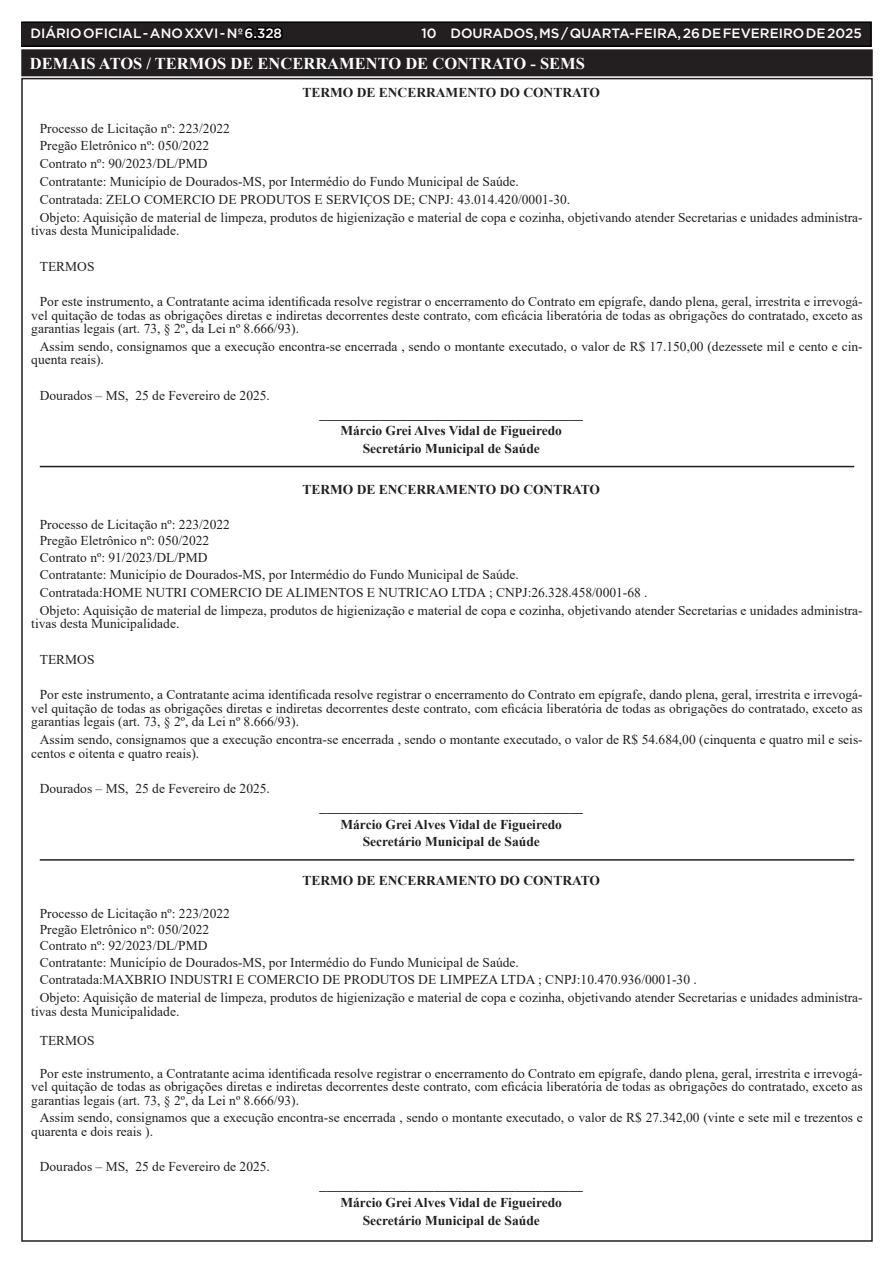
<style>
.page{position:relative;width:893px;height:1263px;background:#fff}
.page>*{position:absolute;margin:0;border:0;box-sizing:border-box;transform-origin:0 0}
.TEXTO{font:700 16.5px "Times New Roman";color:#fff}
.TEXTO-2{font:13.5px/13.5px "Times New Roman";color:#231f20}
.TEXTO-3{font:700 13.5px "Times New Roman";color:#231f20}
.t1{font:500 13.5px "Gotham";color:#fff}
.s1{color:#000}
</style>
<div class="page">
<div style="left:21px;top:22px;width:850px;height:24px;background:#231f20"></div>
<div style="left:21px;top:21px;width:851px;height:26px;border:2px solid #000"></div>
<hr style="left:40px;top:466px;width:814px;height:1px;background:#231f20">
<hr style="left:40px;top:859px;width:814px;height:2px;background:#231f20">
<div style="left:23px;top:51px;width:848px;height:23px;background:#231f20"></div>
<div style="left:21px;top:49px;width:852px;height:27px;border:4px solid #231f20"></div>
<p class="t1" style="left:31px;top:25px;width:253px">DIÁRIO OFICIAL - ANO XXVI - Nº <span class="s1">6.328</span></p>
<p class="t1" style="left:421px;top:25px;width:442px">10 DOURADOS, MS / QUARTA-FEIRA, 26 DE FEVEREIRO DE 2025</p>
<p class="TEXTO" style="left:30px;top:52px;width:557px">DEMAIS ATOS / TERMOS DE ENCERRAMENTO DE CONTRATO - SEMS</p>
<p class="TEXTO-3" style="left:302px;top:83px;width:299px">TERMO DE ENCERRAMENTO DO CONTRATO</p>
<p class="TEXTO-2" style="left:40px;top:121px;width:192px">Processo de Licitação nº: 223/2022</p>
<p class="TEXTO-2" style="left:40px;top:139px;width:171px">Pregão Eletrônico nº: 050/2022</p>
<p class="TEXTO-2" style="left:40px;top:157px;width:169px">Contrato nº: 90/2023/DL/PMD</p>
<p class="TEXTO-2" style="left:40px;top:174px;width:481px">Contratante: Município de Dourados-MS, por Intermédio do Fundo Municipal de Saúde.</p>
<p class="TEXTO-2" style="left:40px;top:192px;width:532px">Contratada: ZELO COMERCIO DE PRODUTOS E SERVIÇOS DE; CNPJ: 43.014.420/0001-30.</p>
<p class="TEXTO-2" style="left:31px;top:210px;width:833px;text-indent:9px">Objeto: Aquisição de material de limpeza, produtos de higienização e material de copa e cozinha, objetivando atender Secretarias e unidades administra&shy;tivas desta Municipalidade.</p>
<p class="TEXTO-2" style="left:40px;top:259px;width:56px">TERMOS</p>
<p class="TEXTO-2" style="left:31px;top:294px;width:833px;text-align:justify;text-indent:9px">Por este instrumento, a Contratante acima identificada resolve registrar o encerramento do Contrato em epígrafe, dando plena, geral, irrestrita e irrevogá&shy;vel quitação de todas as obrigações diretas e indiretas decorrentes deste contrato, com eficácia liberatória de todas as obrigações do contratado, exceto as garantias legais (art. 73, § 2º, da Lei nº 8.666/93).</p>
<p class="TEXTO-2" style="left:31px;top:339px;width:833px;text-indent:9px">Assim sendo, consignamos que a execução encontra-se encerrada , sendo o montante executado, o valor de R$ 17.150,00 (dezessete mil e cento e cin&shy;quenta reais).</p>
<p class="TEXTO-2" style="left:40px;top:388px;width:232px">Dourados – MS, 25 de Fevereiro de 2025.</p>
<p class="TEXTO-3" style="left:320px;top:403px;width:265px">_______________________________________</p>
<p class="TEXTO-3" style="left:340px;top:421px;width:223px">Márcio Grei Alves Vidal de Figueiredo</p>
<p class="TEXTO-3" style="left:363px;top:439px;width:179px">Secretário Municipal de Saúde</p>
<p class="TEXTO-3" style="left:302px;top:479px;width:299px">TERMO DE ENCERRAMENTO DO CONTRATO</p>
<p class="TEXTO-2" style="left:40px;top:517px;width:192px">Processo de Licitação nº: 223/2022</p>
<p class="TEXTO-2" style="left:40px;top:534px;width:171px">Pregão Eletrônico nº: 050/2022</p>
<p class="TEXTO-2" style="left:40px;top:550px;width:169px">Contrato nº: 91/2023/DL/PMD</p>
<p class="TEXTO-2" style="left:40px;top:568px;width:481px">Contratante: Município de Dourados-MS, por Intermédio do Fundo Municipal de Saúde.</p>
<p class="TEXTO-2" style="left:40px;top:585px;width:609px">Contratada:HOME NUTRI COMERCIO DE ALIMENTOS E NUTRICAO LTDA ; CNPJ:26.328.458/0001-68 .</p>
<p class="TEXTO-2" style="left:31px;top:603px;width:833px;text-indent:9px">Objeto: Aquisição de material de limpeza, produtos de higienização e material de copa e cozinha, objetivando atender Secretarias e unidades administra&shy;tivas desta Municipalidade.</p>
<p class="TEXTO-2" style="left:40px;top:652px;width:56px">TERMOS</p>
<p class="TEXTO-2" style="left:31px;top:688px;width:833px;text-align:justify;text-indent:9px">Por este instrumento, a Contratante acima identificada resolve registrar o encerramento do Contrato em epígrafe, dando plena, geral, irrestrita e irrevogá&shy;vel quitação de todas as obrigações diretas e indiretas decorrentes deste contrato, com eficácia liberatória de todas as obrigações do contratado, exceto as garantias legais (art. 73, § 2º, da Lei nº 8.666/93).</p>
<p class="TEXTO-2" style="left:31px;top:732px;width:833px;text-indent:9px">Assim sendo, consignamos que a execução encontra-se encerrada , sendo o montante executado, o valor de R$ 54.684,00 (cinquenta e quatro mil e seis&shy;centos e oitenta e quatro reais).</p>
<p class="TEXTO-2" style="left:40px;top:781px;width:232px">Dourados – MS, 25 de Fevereiro de 2025.</p>
<p class="TEXTO-3" style="left:320px;top:797px;width:265px">_______________________________________</p>
<p class="TEXTO-3" style="left:340px;top:814px;width:223px">Márcio Grei Alves Vidal de Figueiredo</p>
<p class="TEXTO-3" style="left:363px;top:832px;width:179px">Secretário Municipal de Saúde</p>
<p class="TEXTO-3" style="left:302px;top:871px;width:299px">TERMO DE ENCERRAMENTO DO CONTRATO</p>
<p class="TEXTO-2" style="left:40px;top:906px;width:192px">Processo de Licitação nº: 223/2022</p>
<p class="TEXTO-2" style="left:40px;top:922px;width:171px">Pregão Eletrônico nº: 050/2022</p>
<p class="TEXTO-2" style="left:40px;top:939px;width:169px">Contrato nº: 92/2023/DL/PMD</p>
<p class="TEXTO-2" style="left:40px;top:955px;width:481px">Contratante: Município de Dourados-MS, por Intermédio do Fundo Municipal de Saúde.</p>
<p class="TEXTO-2" style="left:40px;top:973px;width:659px">Contratada:MAXBRIO INDUSTRI E COMERCIO DE PRODUTOS DE LIMPEZA LTDA ; CNPJ:10.470.936/0001-30 .</p>
<p class="TEXTO-2" style="left:31px;top:990px;width:833px;text-indent:9px">Objeto: Aquisição de material de limpeza, produtos de higienização e material de copa e cozinha, objetivando atender Secretarias e unidades administra&shy;tivas desta Municipalidade.</p>
<p class="TEXTO-2" style="left:40px;top:1033px;width:56px">TERMOS</p>
<p class="TEXTO-2" style="left:31px;top:1066px;width:833px;text-align:justify;text-indent:9px">Por este instrumento, a Contratante acima identificada resolve registrar o encerramento do Contrato em epígrafe, dando plena, geral, irrestrita e irrevogá&shy;vel quitação de todas as obrigações diretas e indiretas decorrentes deste contrato, com eficácia liberatória de todas as obrigações do contratado, exceto as garantias legais (art. 73, § 2º, da Lei nº 8.666/93).</p>
<p class="TEXTO-2" style="left:31px;top:1111px;width:833px;text-indent:9px">Assim sendo, consignamos que a execução encontra-se encerrada , sendo o montante executado, o valor de R$ 27.342,00 (vinte e sete mil e trezentos e quarenta e dois reais ).</p>
<p class="TEXTO-2" style="left:40px;top:1160px;width:232px">Dourados – MS, 25 de Fevereiro de 2025.</p>
<p class="TEXTO-3" style="left:320px;top:1175px;width:265px">_______________________________________</p>
<p class="TEXTO-3" style="left:340px;top:1193px;width:223px">Márcio Grei Alves Vidal de Figueiredo</p>
<p class="TEXTO-3" style="left:363px;top:1210px;width:179px">Secretário Municipal de Saúde</p>
</div>
